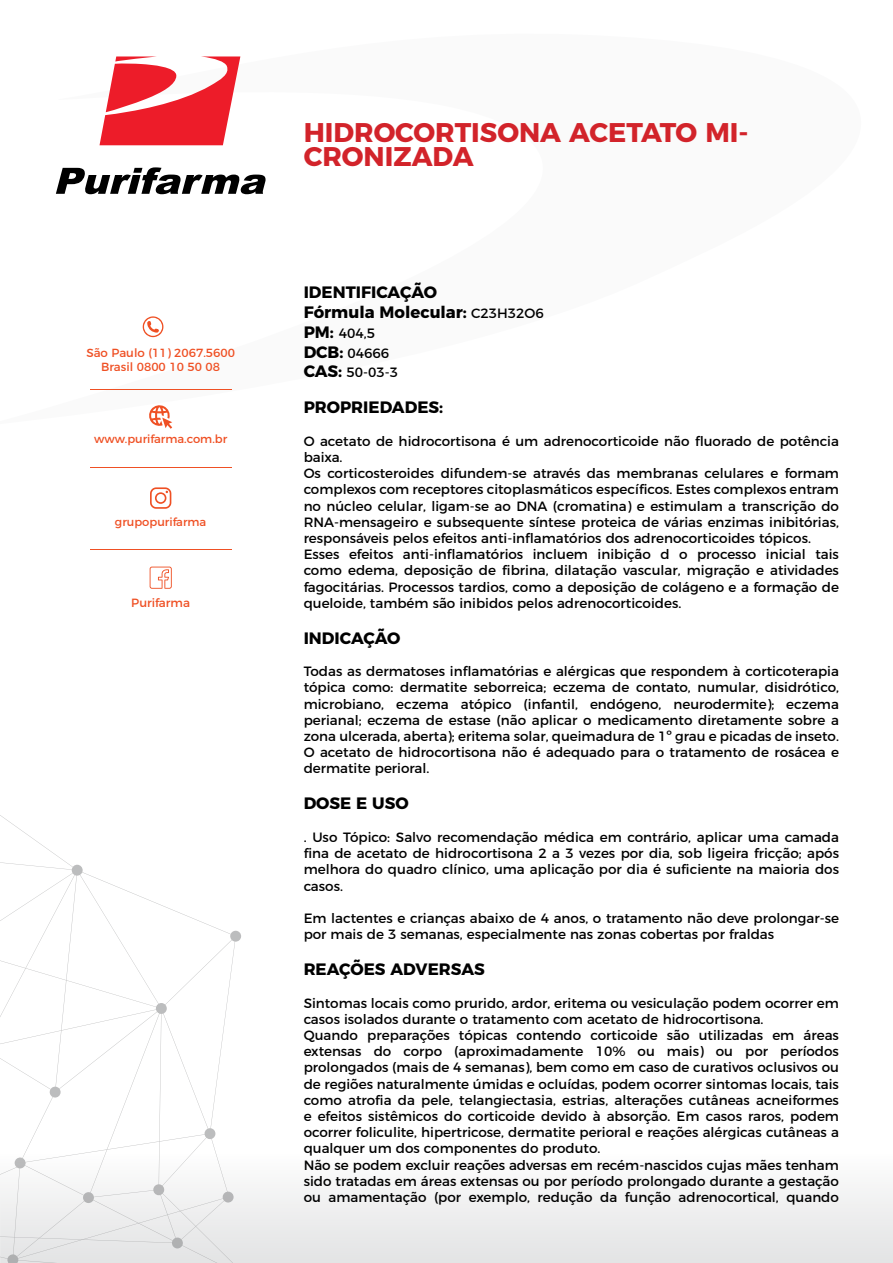
<style>
.page{position:relative;width:893px;height:1263px;background:#fff}
.page>*{position:absolute;margin:0;border:0;box-sizing:border-box;transform-origin:0 0}
.t1{font:700 27px/24.3px "Montserrat";color:#d2232a}
.t2{font:700 16.5px/19.8px "Montserrat";color:#000}
.t3{font:13.5px/16.2px "Montserrat";color:#000}
.t4{font:12px "Montserrat";color:#ef5024}
.t5{font:11.85px/14.4px "Montserrat";color:#ef5024;text-align:center}
.t6{font:11.55px "Montserrat";color:#ef5024}
.s1{font-weight:400;font-size:13.5px}
.s2{font-weight:700;font-size:16.5px}
</style>
<div class="page">
<svg style="left:0;top:815px;width:241px;height:336px"></svg>
<div style="left:0;top:1151px;width:893px;height:112px;background:linear-gradient(to bottom,#fdfdfd,#e2e2e3)"></div>
<svg style="left:150px;top:487px;width:21px;height:22px"></svg>
<svg style="left:150px;top:567px;width:22px;height:22px"></svg>
<hr style="left:90px;top:389px;width:141px;height:1px;background:#ef5024">
<hr style="left:90px;top:467px;width:141px;height:1px;background:#ef5024">
<hr style="left:90px;top:549px;width:141px;height:1px;background:#ef5024">
<svg style="left:100px;top:56px;width:140px;height:89px"></svg>
<svg style="left:56px;top:167px;width:210px;height:27px"></svg>
<svg style="left:143px;top:316px;width:20px;height:21px"></svg>
<svg style="left:149px;top:405px;width:23px;height:24px"></svg>
<p class="t5" style="left:86px;top:344px;width:150px">São Paulo (11) 2067.5600<br>Brasil 0800 10 50 08</p>
<p class="t6" style="left:94px;top:430px;width:135px">www.purifarma.com.br</p>
<p class="t6" style="left:115px;top:513px;width:93px">grupopurifarma</p>
<p class="t4" style="left:131px;top:593px;width:60px">Purifarma</p>
<h1 class="t1" style="left:304px;top:118px;width:446px">HIDROCORTISONA ACETATO MI-<br>CRONIZADA</h1>
<p class="t2" style="left:304px;top:281px;width:242px">IDENTIFICAÇÃO<br>Fórmula Molecular: <span class="s1">C23H32O6</span></p>
<p class="t3" style="left:304px;top:322px;width:96px;line-height:19.8px"><span class="s2">PM:</span> 404,5<br><span class="s2">DCB:</span> 04666<br><span class="s2">CAS:</span> 50-03-3</p>
<p class="t2" style="left:304px;top:396px;width:141px">PROPRIEDADES:</p>
<p class="t3" style="left:304px;top:432px;width:537px">O acetato de hidrocortisona é um adrenocorticoide não fluorado de potência baixa.<br>Os corticosteroides difundem-se através das membranas celulares e formam complexos com receptores citoplasmáticos específicos. Estes complexos entram no núcleo celular, ligam-se ao DNA (cromatina) e estimulam a transcrição do RNA-mensageiro e subsequente síntese proteica de várias enzimas inibitórias, responsáveis pelos efeitos anti-inflamatórios dos adrenocorticoides tópicos.<br>Esses efeitos anti-inflamatórios incluem inibição d o processo inicial tais como edema, deposição de fibrina, dilatação vascular, migração e atividades fagocitárias. Processos tardios, como a deposição de colágeno e a formação de queloide, também são inibidos pelos adrenocorticoides.</p>
<p class="t2" style="left:304px;top:627px;width:98px">INDICAÇÃO</p>
<p class="t3" style="left:304px;top:662px;width:537px;text-align:justify">Todas as dermatoses inflamatórias e alérgicas que respondem à corticoterapia tópica como: dermatite seborreica; eczema de contato, numular, disidrótico, microbiano, eczema atópico (infantil, endógeno, neurodermite); eczema perianal; eczema de estase (não aplicar o medicamento diretamente sobre a zona ulcerada, aberta); eritema solar, queimadura de 1º grau e picadas de inseto.<br>O acetato de hidrocortisona não é adequado para o tratamento de rosácea e dermatite perioral.</p>
<p class="t2" style="left:304px;top:792px;width:106px">DOSE E USO</p>
<p class="t3" style="left:304px;top:828px;width:537px;text-align:justify">. Uso Tópico: Salvo recomendação médica em contrário, aplicar uma camada fina de acetato de hidrocortisona 2 a 3 vezes por dia, sob ligeira fricção; após melhora do quadro clínico, uma aplicação por dia é suficiente na maioria dos casos.</p>
<p class="t3" style="left:304px;top:909px;width:537px">Em lactentes e crianças abaixo de 4 anos, o tratamento não deve prolongar-se por mais de 3 semanas, especialmente nas zonas cobertas por fraldas</p>
<p class="t2" style="left:304px;top:958px;width:183px">REAÇÕES ADVERSAS</p>
<p class="t3" style="left:304px;top:993px;width:537px">Sintomas locais como prurido, ardor, eritema ou vesiculação podem ocorrer em casos isolados durante o tratamento com acetato de hidrocortisona.<br>Quando preparações tópicas contendo corticoide são utilizadas em áreas extensas do corpo (aproximadamente 10% ou mais) ou por períodos prolongados (mais de 4 semanas), bem como em caso de curativos oclusivos ou de regiões naturalmente úmidas e ocluídas, podem ocorrer sintomas locais, tais como atrofia da pele, telangiectasia, estrias, alterações cutâneas acneiformes e efeitos sistêmicos do corticoide devido à absorção. Em casos raros, podem ocorrer foliculite, hipertricose, dermatite perioral e reações alérgicas cutâneas a qualquer um dos componentes do produto.<br>Não se podem excluir reações adversas em recém-nascidos cujas mães tenham sido tratadas em áreas extensas ou por período prolongado durante a gestação ou amamentação (por exemplo, redução da função adrenocortical, quando</p>
</div>
